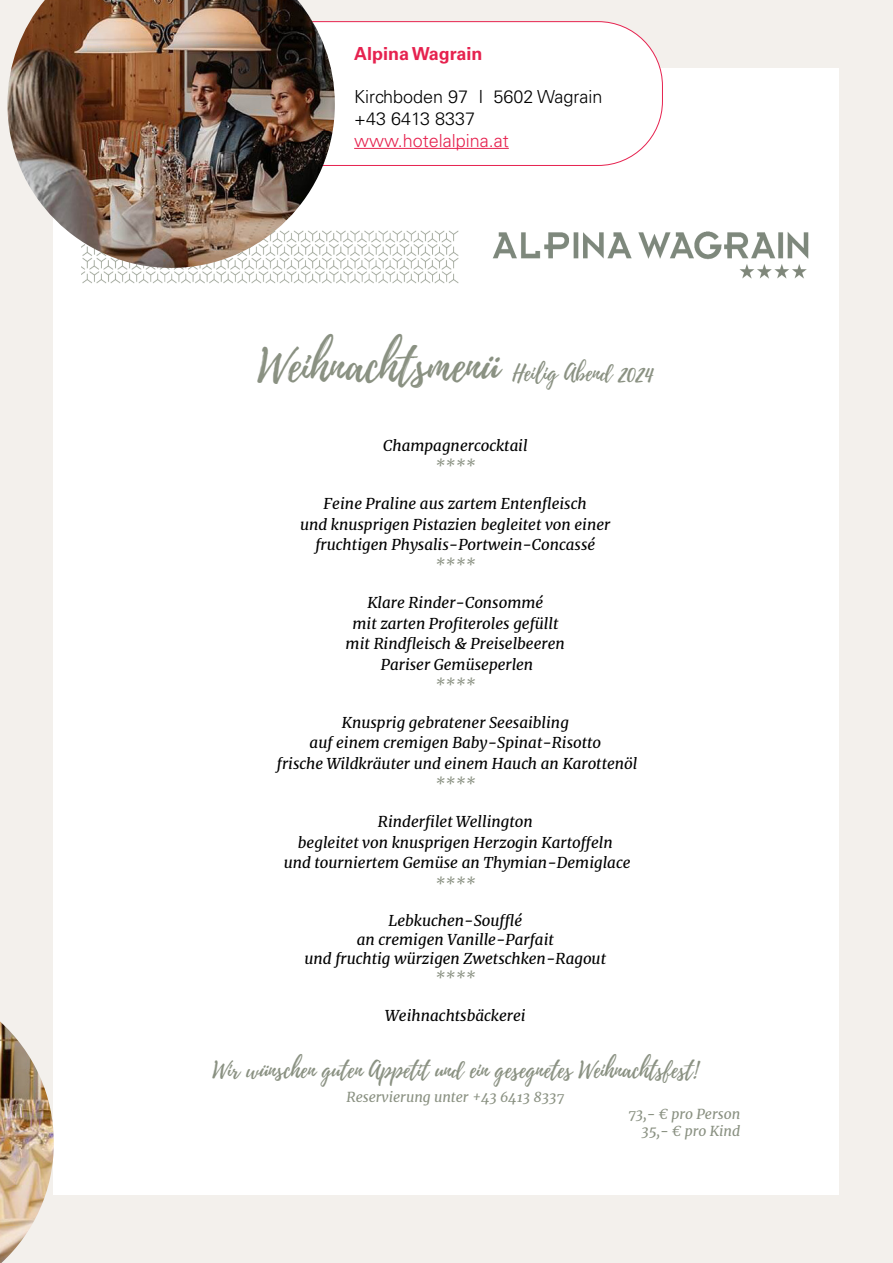
<style>
.page{position:relative;width:893px;height:1263px;background:#f3f0ec}
.page>*{position:absolute;margin:0;border:0;box-sizing:border-box;transform-origin:0 0}
.t1{font:22.65px "Playlist Script";color:#8a9182}
.t2{font:300 18px/21.6px "Univers LT Std";color:#000}
.t3{font:300 18px "Univers LT Std";color:#e6224f}
.t4{font:700 18px "Univers LT Std";color:#e6224f}
.t5{font:italic 15px/20.4px "Merriweather";color:#000;text-align:center}
.t6{font:italic 15px "Merriweather";color:#8a9182}
.t7{font:italic 13.8px/17.4px "Merriweather";color:#8a9182;text-align:right}
.s1{font-size:45.15px}
</style>
<div class="page">
<div style="left:54px;top:68px;width:785px;height:1127px;background:#fff"></div>
<img style="left:492px;top:231px;width:317px;height:48px">
<img style="left:82px;top:230px;width:377px;height:54px">
<div style="left:247px;top:22px;width:415px;height:143px;background:#fff;border-radius:64px"></div>
<img style="left:7px;top:0;width:328px;height:268px">
<hr style="left:354px;top:148px;width:155px;height:1px;background:#e6224f">
<img style="left:0;top:1021px;width:54px;height:242px">
<p class="t4" style="left:354px;top:43px;width:130px">Alpina Wagrain</p>
<p class="t2" style="left:354px;top:86px;width:250px">Kirchboden 97 I 5602 Wagrain +43 6413 8337</p>
<p class="t3" style="left:354px;top:129px;width:156px">www.hotelalpina.at</p>
<h1 class="t1" style="left:258px;top:357px;width:397px"><span class="s1">Weihnachtsmenü</span> Heilig Abend 2024</h1>
<p class="t5" style="left:383px;top:435px;width:146px">Champagnercocktail</p>
<p class="t6" style="left:435px;top:455px;width:42px">****</p>
<p class="t5" style="left:300px;top:493px;width:312px">Feine Praline aus zartem Entenfleisch<br>und knusprigen Pistazien begleitet von einer fruchtigen Physalis-Portwein-Concassé</p>
<p class="t6" style="left:435px;top:555px;width:42px">****</p>
<p class="t5" style="left:346px;top:592px;width:221px">Klare Rinder-Consommé<br>mit zarten Profiteroles gefüllt mit Rindfleisch &amp; Preiselbeeren<br>Pariser Gemüseperlen</p>
<p class="t6" style="left:435px;top:674px;width:42px">****</p>
<p class="t5" style="left:277px;top:712px;width:362px">Knusprig gebratener Seesaibling<br>auf einem cremigen Baby-Spinat-Risotto<br>frische Wildkräuter und einem Hauch an Karottenöl</p>
<p class="t6" style="left:435px;top:773px;width:42px">****</p>
<p class="t5" style="left:284px;top:811px;width:348px">Rinderfilet Wellington<br>begleitet von knusprigen Herzogin Kartoffeln<br>und tourniertem Gemüse an Thymian-Demiglace</p>
<p class="t6" style="left:435px;top:873px;width:42px">****</p>
<p class="t5" style="left:304px;top:911px;width:303px;line-height:18.9px">Lebkuchen-Soufflé<br>an cremigen Vanille-Parfait<br>und fruchtig würzigen Zwetschken-Ragout</p>
<p class="t6" style="left:435px;top:967px;width:42px">****</p>
<p class="t5" style="left:385px;top:1005px;width:142px">Weihnachtsbäckerei</p>
<h1 class="t1" style="left:213px;top:1054px;width:487px">Wir wünschen guten Appetit und ein gesegnetes Weihnachtsfest!</h1>
<p class="t7" style="left:346px;top:1087px;width:219px">Reservierung unter +43 6413 8337</p>
<p class="t7" style="left:628px;top:1105px;width:113px">73,- € pro Person<br>35,- € pro Kind</p>
</div>
